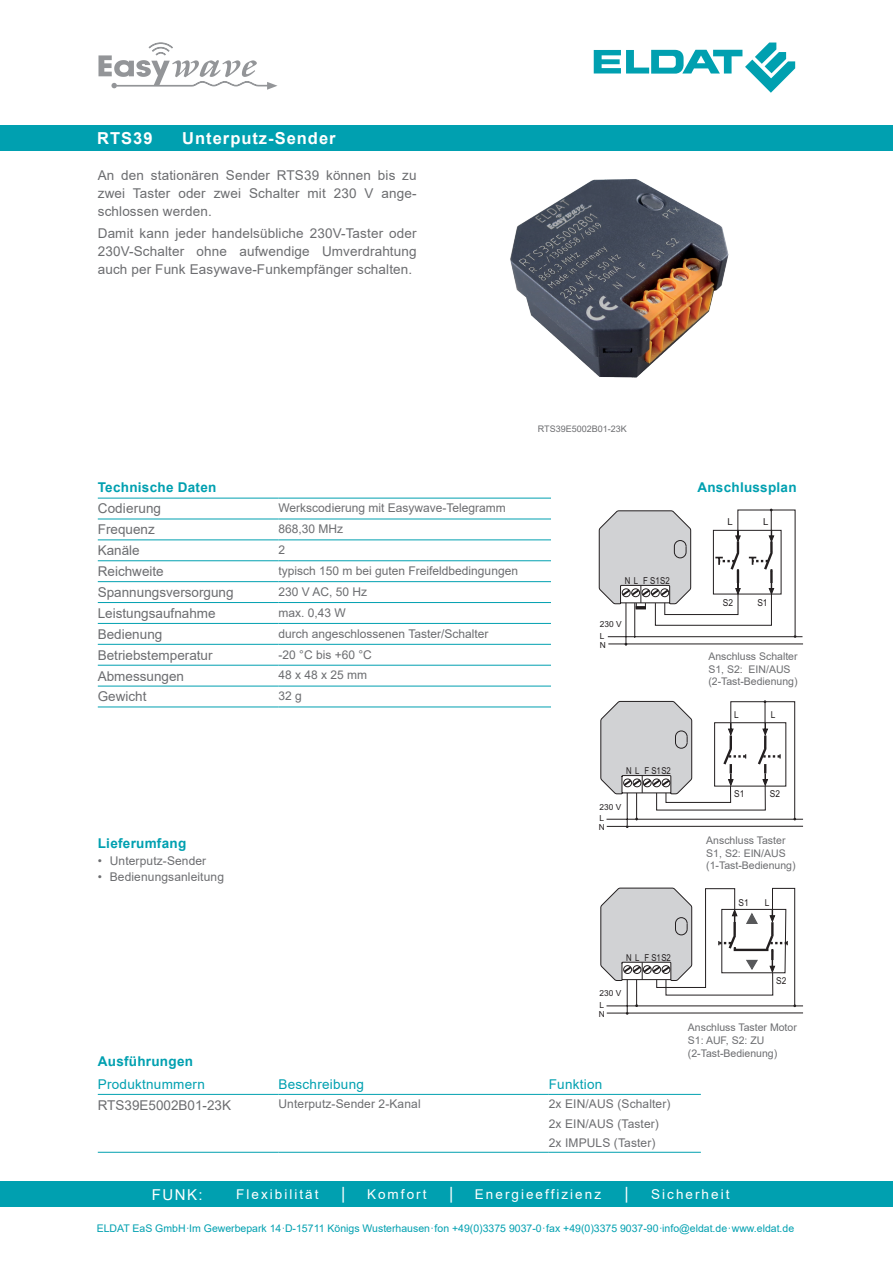
<style>
.page{position:relative;width:893px;height:1263px;background:#fff}
.page>*{position:absolute;margin:0;border:0;box-sizing:border-box;transform-origin:0 0}
.t1{font:700 16.5px "Arial";letter-spacing:.06em;color:#fff}
.t2{font:16.5px "Arial";color:#fff}
.t3{font:15px "Arial";color:#fff}
.t4{font:13.5px/18px "Arial";color:#6c6d70;text-align:justify}
.t5{font:700 13.5px "Arial";letter-spacing:.02em;color:#00a0b0}
.t6{font:13.5px "Arial";letter-spacing:.15em;color:#fff}
.t7{font:13.5px "Arial";letter-spacing:.02em;color:#00a0b0}
.t8{font:12px/19.2px "Arial";color:#6c6d70}
.t9{font:10.5px/12.6px "Arial";color:#6c6d70}
.t10{font:10.5px "Arial";color:#00a0b0}
.t11{font:9.6px "Arial Narrow";color:#231f20}
.t12{font:9.6px "Arial";color:#231f20;scale:.88 1}
.t13{font:9.6px "Arial";color:#231f20}
.t14{font:9.45px "Arial Narrow";letter-spacing:.23em;color:#231f20}
.t15{font:9.45px "Arial";color:#231f20;scale:.88 1}
.t16{font:9px "Arial";color:#6c6d70}
.t17{font:8.4px/12.1px "Arial";color:#231f20}
.t18{font:8.25px/11.4px "Arial";color:#231f20}
</style>
<div class="page">
<div style="left:0;top:1181px;width:893px;height:26px;background:#00a0b0"></div>
<div style="left:0;top:125px;width:893px;height:26px;background:#00a0b0"></div>
<svg style="left:594px;top:43px;width:201px;height:50px"></svg>
<svg style="left:98px;top:43px;width:179px;height:47px"></svg>
<hr style="left:98px;top:498px;width:181px;height:1px;background:#00a0b0">
<hr style="left:279px;top:498px;width:272px;height:1px;background:#00a0b0">
<hr style="left:98px;top:519px;width:181px;height:1px;background:#00a0b0">
<hr style="left:279px;top:519px;width:272px;height:1px;background:#00a0b0">
<hr style="left:98px;top:540px;width:181px;height:1px;background:#00a0b0">
<hr style="left:279px;top:540px;width:272px;height:1px;background:#00a0b0">
<hr style="left:98px;top:560px;width:181px;height:1px;background:#00a0b0">
<hr style="left:279px;top:560px;width:272px;height:1px;background:#00a0b0">
<hr style="left:98px;top:581px;width:181px;height:1px;background:#00a0b0">
<hr style="left:279px;top:581px;width:272px;height:1px;background:#00a0b0">
<hr style="left:98px;top:602px;width:181px;height:1px;background:#00a0b0">
<hr style="left:279px;top:602px;width:272px;height:1px;background:#00a0b0">
<hr style="left:98px;top:623px;width:181px;height:1px;background:#00a0b0">
<hr style="left:279px;top:623px;width:272px;height:1px;background:#00a0b0">
<hr style="left:98px;top:644px;width:181px;height:1px;background:#00a0b0">
<hr style="left:279px;top:644px;width:272px;height:1px;background:#00a0b0">
<hr style="left:98px;top:665px;width:181px;height:1px;background:#00a0b0">
<hr style="left:279px;top:665px;width:272px;height:1px;background:#00a0b0">
<hr style="left:98px;top:686px;width:181px;height:1px;background:#00a0b0">
<hr style="left:279px;top:686px;width:272px;height:1px;background:#00a0b0">
<hr style="left:98px;top:707px;width:181px;height:1px;background:#00a0b0">
<hr style="left:279px;top:707px;width:272px;height:1px;background:#00a0b0">
<hr style="left:98px;top:1094px;width:181px;height:1px;background:#00a0b0">
<hr style="left:279px;top:1094px;width:270px;height:1px;background:#00a0b0">
<hr style="left:549px;top:1094px;width:152px;height:1px;background:#00a0b0">
<hr style="left:279px;top:1152px;width:270px;height:1px;background:#00a0b0">
<hr style="left:549px;top:1152px;width:152px;height:1px;background:#00a0b0">
<hr style="left:98px;top:1152px;width:181px;height:1px;background:#00a0b0">
<img style="left:510px;top:179px;width:219px;height:199px">
<hr style="left:606px;top:819px;width:197px;height:1px;background:#231f20">
<hr style="left:607px;top:826px;width:196px;height:1px;background:#231f20">
<svg style="left:600px;top:700px;width:196px;height:128px"></svg>
<svg style="left:599px;top:509px;width:204px;height:137px"></svg>
<hr style="left:606px;top:1005px;width:197px;height:1px;background:#231f20">
<hr style="left:607px;top:1013px;width:196px;height:1px;background:#231f20">
<svg style="left:600px;top:888px;width:196px;height:127px"></svg>
<p class="t1" style="left:97px;top:127px;width:57px">RTS39</p>
<p class="t1" style="left:182px;top:127px;width:155px">Unterputz-Sender</p>
<p class="t4" style="left:98px;top:166px;width:320px">An den stationären Sender RTS39 können bis zu zwei Taster oder zwei Schalter mit 230 V ange&shy;schlossen werden.</p>
<p class="t4" style="left:98px;top:224px;width:320px">Damit kann jeder handelsübliche 230V-Taster oder 230V-Schalter ohne aufwendige Umverdrahtung auch per Funk Easywave-Funkempfänger schalten.</p>
<p class="t16" style="left:538px;top:422px;width:90px">RTS39E5002B01-23K</p>
<p class="t5" style="left:98px;top:478px;width:120px">Technische Daten</p>
<p class="t4" style="left:98px;top:500px;width:65px">Codierung</p>
<p class="t8" style="left:279px;top:498px;width:229px">Werkscodierung mit Easywave-Telegramm</p>
<p class="t4" style="left:98px;top:520px;width:59px">Frequenz</p>
<p class="t8" style="left:279px;top:519px;width:66px">868,30 MHz</p>
<p class="t4" style="left:98px;top:541px;width:44px">Kanäle</p>
<p class="t8" style="left:279px;top:540px;width:8px">2</p>
<p class="t4" style="left:98px;top:562px;width:68px">Reichweite</p>
<p class="t8" style="left:279px;top:561px;width:241px">typisch 150 m bei guten Freifeldbedingungen</p>
<p class="t4" style="left:98px;top:583px;width:137px">Spannungsversorgung</p>
<p class="t8" style="left:279px;top:582px;width:90px">230 V AC, 50 Hz</p>
<p class="t4" style="left:98px;top:604px;width:119px">Leistungsaufnahme</p>
<p class="t8" style="left:279px;top:603px;width:69px">max. 0,43 W</p>
<p class="t4" style="left:98px;top:625px;width:66px">Bedienung</p>
<p class="t8" style="left:279px;top:624px;width:211px">durch angeschlossenen Taster/Schalter</p>
<p class="t4" style="left:98px;top:646px;width:116px">Betriebstemperatur</p>
<p class="t8" style="left:279px;top:645px;width:95px">-20 °C bis +60 °C</p>
<p class="t4" style="left:98px;top:667px;width:88px">Abmessungen</p>
<p class="t8" style="left:279px;top:665px;width:90px">48 x 48 x 25 mm</p>
<p class="t4" style="left:98px;top:688px;width:50px">Gewicht</p>
<p class="t8" style="left:279px;top:686px;width:25px">32 g</p>
<p class="t11" style="left:643px;top:574px;width:28px">FS1 2</p>
<p class="t11" style="left:660px;top:574px;width:7px">S</p>
<p class="t11" style="left:625px;top:574px;width:15px">N L</p>
<p class="t17" style="left:600px;top:618px;width:23px">230 V<br>L</p>
<p class="t17" style="left:600px;top:639px;width:8px">N</p>
<p class="t5" style="left:697px;top:478px;width:101px">Anschlussplan</p>
<p class="t13" style="left:727px;top:515px;width:7px">L</p>
<p class="t13" style="left:763px;top:515px;width:7px">L</p>
<p class="t12" style="left:723px;top:596px;width:13px">S2</p>
<p class="t12" style="left:757px;top:596px;width:13px">S1</p>
<p class="t9" style="left:708px;top:650px;width:91px">Anschluss Schalter<br>S1, S2: EIN/AUS (2-Tast-Bedienung)</p>
<p class="t15" style="left:734px;top:708px;width:7px">L</p>
<p class="t15" style="left:771px;top:708px;width:7px">L</p>
<p class="t5" style="left:98px;top:833px;width:90px">Lieferumfang</p>
<p class="t8" style="left:98px;top:851px;width:110px">• Unterputz-Sender</p>
<p class="t8" style="left:98px;top:867px;width:128px">• Bedienungsanleitung</p>
<p class="t14" style="left:626px;top:764px;width:46px">NL FS1 2</p>
<p class="t14" style="left:661px;top:764px;width:7px">S</p>
<p class="t18" style="left:600px;top:801px;width:23px">230 V<br>L</p>
<p class="t18" style="left:599px;top:821px;width:8px">N</p>
<p class="t15" style="left:734px;top:787px;width:13px">S1</p>
<p class="t15" style="left:770px;top:787px;width:13px">S2</p>
<p class="t9" style="left:706px;top:834px;width:91px">Anschluss Taster<br>S1, S2: EIN/AUS (1-Tast-Bedienung)</p>
<p class="t15" style="left:738px;top:896px;width:13px">S1</p>
<p class="t15" style="left:765px;top:896px;width:7px">L</p>
<p class="t14" style="left:626px;top:951px;width:46px">NL FS1 2</p>
<p class="t14" style="left:661px;top:951px;width:7px">S</p>
<p class="t18" style="left:600px;top:988px;width:23px">230 V<br>L</p>
<p class="t18" style="left:599px;top:1008px;width:8px">N</p>
<p class="t5" style="left:98px;top:1052px;width:97px">Ausführungen</p>
<p class="t7" style="left:98px;top:1075px;width:109px">Produktnummern</p>
<p class="t7" style="left:279px;top:1075px;width:87px">Beschreibung</p>
<p class="t7" style="left:549px;top:1075px;width:55px">Funktion</p>
<p class="t4" style="left:98px;top:1096px;width:135px">RTS39E5002B01-23K</p>
<p class="t8" style="left:279px;top:1094px;width:144px">Unterputz-Sender 2-Kanal</p>
<p class="t8" style="left:549px;top:1094px;width:123px">2x EIN/AUS (Schalter)<br>2x EIN/AUS (Taster)<br>2x IMPULS (Taster)</p>
<p class="t15" style="left:776px;top:974px;width:13px">S2</p>
<p class="t9" style="left:688px;top:1021px;width:110px">Anschluss Taster Motor<br>S1: AUF, S2: ZU (2-Tast-Bedienung)</p>
<p class="t3" style="left:152px;top:1184px;width:53px">FUNK:</p>
<p class="t6" style="left:236px;top:1185px;width:84px">Flexibilität</p>
<p class="t2" style="left:341px;top:1182px;width:6px">|</p>
<p class="t6" style="left:367px;top:1185px;width:61px">Komfort</p>
<p class="t2" style="left:449px;top:1182px;width:6px">|</p>
<p class="t6" style="left:475px;top:1185px;width:128px">Energieeffizienz</p>
<p class="t2" style="left:624px;top:1182px;width:6px">|</p>
<p class="t6" style="left:651px;top:1185px;width:80px">Sicherheit</p>
<p class="t10" style="left:97px;top:1221px;width:699px">ELDAT EaS GmbH·Im Gewerbepark 14·D-15711 Königs Wusterhausen· fon +49(0)3375 9037-0· fax +49(0)3375 9037-90·info@eldat.de· www.eldat.de</p>
</div>
